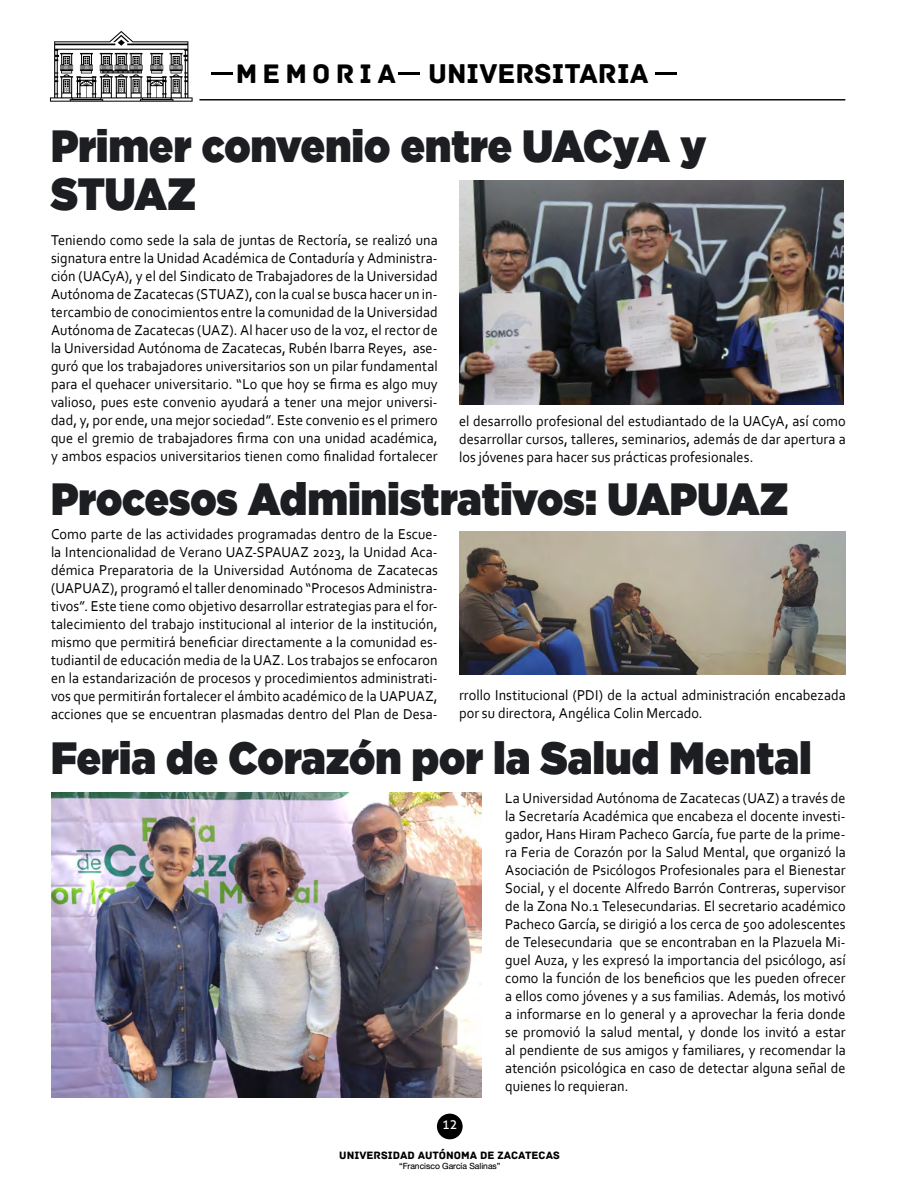
<style>
.page{position:relative;width:918px;height:1188px;background:#fff}
.page>*{position:absolute;margin:0;border:0;box-sizing:border-box;transform-origin:0 0}
.t1{font:900 45px/48px "Gotham";letter-spacing:.005em;color:#1c1e21;scale:.9 1}
.t2{font:28.65px "Archive";color:#000}
.t3{font:15px/18px "Corbel";letter-spacing:.005em;color:#000;text-align:justify;scale:.95 1}
.t4{font:13.5px "Aller";color:#fff;scale:.95 1}
.t5{font:11.25px "Archive";color:#000}
.t6{font:8.55px "Alte Haas Grotesk";color:#000}
.s1{font-size:28.2px}
</style>
<div class="page">
<svg style="left:50px;top:31px;width:143px;height:71px"></svg>
<hr style="left:399px;top:73px;width:21px;height:2px;background:#000">
<hr style="left:211px;top:73px;width:21px;height:2px;background:#000">
<hr style="left:655px;top:73px;width:22px;height:2px;background:#000">
<hr style="left:199px;top:99px;width:646px;height:1px;background:#000">
<div style="left:437px;top:1114px;width:26px;height:25px;background:#000;border-radius:50%"></div>
<img style="left:459px;top:180px;width:385px;height:225px">
<img style="left:459px;top:531px;width:387px;height:144px">
<img style="left:51px;top:792px;width:430px;height:306px">
<h2 class="t2" style="left:236px;top:57px;width:502px"><span class="s1">M E M O R I A</span> UNIVERSITARIA UAZ</h2>
<h1 class="t1" style="left:51px;top:121px;width:730px">Primer convenio entre UACyA y<br>STUAZ</h1>
<p class="t3" style="left:51px;top:231px;width:409px">Teniendo como sede la sala de juntas de Rectoría, se realizó una signatura entre la Unidad Académica de Contaduría y Administra&shy;ción (UACyA), y el del Sindicato de Trabajadores de la Universidad Autónoma de Zacatecas (STUAZ), con la cual se busca hacer un in&shy;tercambio de conocimientos entre la comunidad de la Universidad Autónoma de Zacatecas (UAZ). Al hacer uso de la voz, el rector de la Universidad Autónoma de Zacatecas, Rubén Ibarra Reyes, ase&shy;guró que los trabajadores universitarios son un pilar fundamental para el quehacer universitario. “Lo que hoy se firma es algo muy valioso, pues este convenio ayudará a tener una mejor universi&shy;dad, y, por ende, una mejor sociedad”. Este convenio es el primero que el gremio de trabajadores firma con una unidad académica, y ambos espacios universitarios tienen como finalidad fortalecer</p>
<p class="t3" style="left:459px;top:412px;width:409px">el desarrollo profesional del estudiantado de la UACyA, así como desarrollar cursos, talleres, seminarios, además de dar apertura a los jóvenes para hacer sus prácticas profesionales.</p>
<h1 class="t1" style="left:51px;top:474px;width:821px">Procesos Administrativos: UAPUAZ</h1>
<p class="t3" style="left:51px;top:525px;width:409px">Como parte de las actividades programadas dentro de la Escue&shy;la Intencionalidad de Verano UAZ-SPAUAZ 2023, la Unidad Aca&shy;démica Preparatoria de la Universidad Autónoma de Zacatecas (UAPUAZ), programó el taller denominado “Procesos Administra&shy;tivos”. Este tiene como objetivo desarrollar estrategias para el for&shy;talecimiento del trabajo institucional al interior de la institución, mismo que permitirá beneficiar directamente a la comunidad es&shy;tudiantil de educación media de la UAZ. Los trabajos se enfocaron en la estandarización de procesos y procedimientos administrati&shy;vos que permitirán fortalecer el ámbito académico de la UAPUAZ, acciones que se encuentran plasmadas dentro del Plan de Desa-</p>
<p class="t3" style="left:459px;top:685px;width:409px">rrollo Institucional (PDI) de la actual administración encabezada por su directora, Angélica Colin Mercado.</p>
<h1 class="t1" style="left:51px;top:733px;width:847px">Feria de Corazón por la Salud Mental</h1>
<p class="t4" style="left:442px;top:1116px;width:18px">12</p>
<p class="t3" style="left:505px;top:789px;width:360px">La Universidad Autónoma de Zacatecas (UAZ) a través de la Secretaría Académica que encabeza el docente investi&shy;gador, Hans Hiram Pacheco García, fue parte de la prime&shy;ra Feria de Corazón por la Salud Mental, que organizó la Asociación de Psicólogos Profesionales para el Bienestar Social, y el docente Alfredo Barrón Contreras, supervisor de la Zona No.1 Telesecundarias. El secretario académico Pacheco García, se dirigió a los cerca de 500 adolescentes de Telesecundaria que se encontraban en la Plazuela Mi&shy;guel Auza, y les expresó la importancia del psicólogo, así como la función de los beneficios que les pueden ofrecer a ellos como jóvenes y a sus familias. Además, los motivó a informarse en lo general y a aprovechar la feria donde se promovió la salud mental, y donde los invitó a estar al pendiente de sus amigos y familiares, y recomendar la atención psicológica en caso de detectar alguna señal de quienes lo requieran.</p>
<p class="t5" style="left:339px;top:1149px;width:222px">UNIVERSIDAD AUTÓNOMA DE ZACATECAS</p>
<p class="t6" style="left:399px;top:1161px;width:103px">“Francisco García Salinas”</p>
</div>
